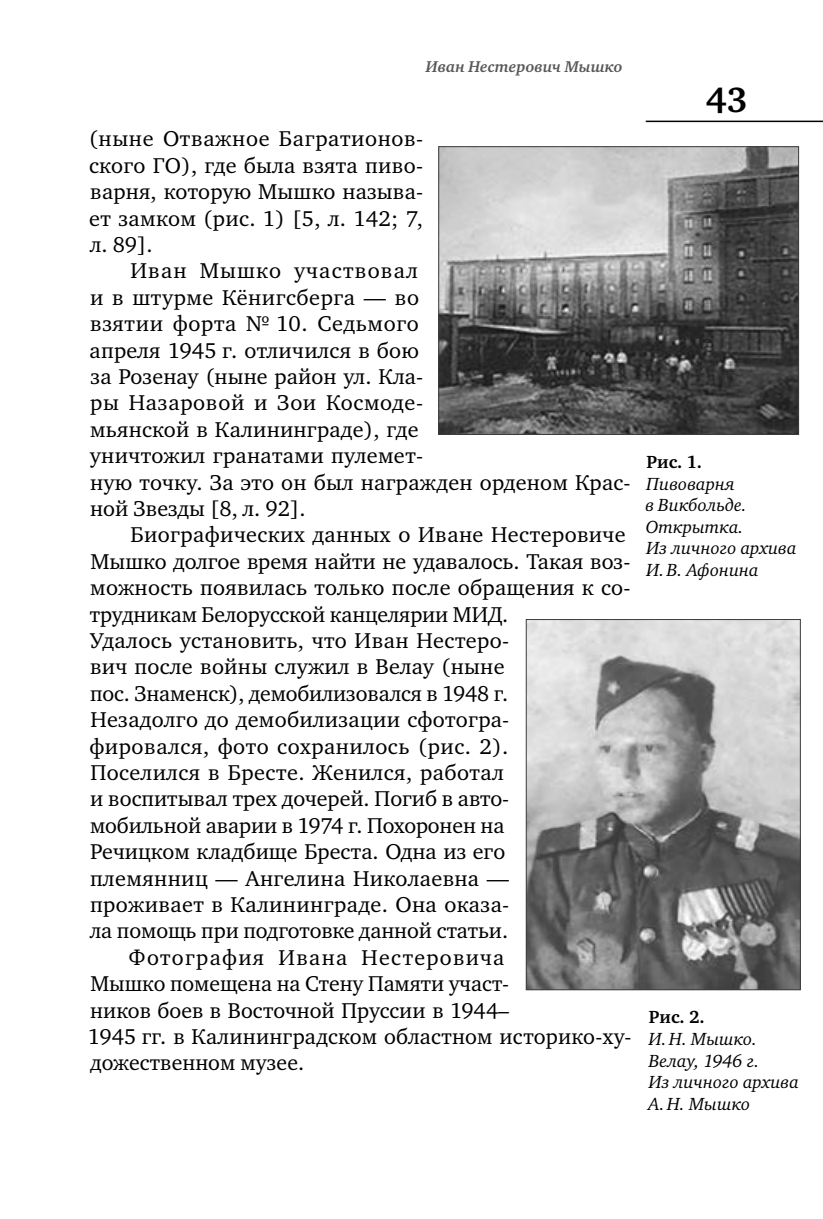
<style>
.page{position:relative;width:823px;height:1219px;background:#fff}
.page>*{position:absolute;margin:0;border:0;box-sizing:border-box;transform-origin:0 0}
.t1{font:700 36px "Charter ITC";color:#000}
.t2{font:22px/26.4px "Charter ITC";letter-spacing:.01em;color:#000;text-align:justify}
.t3{font:22px "Charter ITC";letter-spacing:.06em;color:#000}
.t4{font:italic 18px/21.6px "Charter ITC";color:#000}
.t5{font:700 18px "Charter ITC";color:#000}
.t6{font:italic 700 16px "Charter ITC";color:#575756}
</style>
<div class="page">
<hr style="left:645px;top:121px;width:177px;height:1px;background:#000">
<img style="left:440px;top:148px;width:356px;height:285px">
<div style="left:438px;top:146px;width:360px;height:289px;border:1px solid #3c3c3b"></div>
<img style="left:527px;top:621px;width:271px;height:367px">
<div style="left:525px;top:619px;width:275px;height:371px;border:1px solid #3c3c3b"></div>
<p class="t6" style="left:425px;top:56px;width:198px">Иван Нестерович Мышко</p>
<p class="t2" style="left:89px;top:126px;width:336px">(ныне Отважное Багратионов&shy;ского ГО), где была взята пиво&shy;варня, которую Мышко называ&shy;ет замком (рис. 1) [5, л. 142; 7, л. 89].</p>
<p class="t2" style="left:89px;top:258px;width:542px;text-align:left;text-indent:41px">Иван Мышко участвовал<br>и в штурме Кёнигсберга — во<br>взятии форта № 10. Седьмого<br>апреля 1945 г. отличился в бою<br>за Розенау (ныне район ул. Кла-<br>ры Назаровой и Зои Космоде-<br>мьянской в Калининграде), где<br>уничтожил гранатами пулемет-<br>ную точку. За это он был награжден орденом Крас&shy;ной Звезды [8, л. 92].</p>
<p class="t2" style="left:130px;top:522px;width:496px">Биографических данных о Иване Нестеровиче</p>
<p class="t2" style="left:90px;top:548px;width:541px">Мышко долгое время найти не удавалось. Такая воз-</p>
<p class="t2" style="left:90px;top:574px;width:541px">можность появилась только после обращения к со-</p>
<p class="t2" style="left:90px;top:601px;width:420px">трудникам Белорусской канцелярии МИД.</p>
<p class="t2" style="left:90px;top:627px;width:420px">Удалось установить, что Иван Нестеро-</p>
<p class="t2" style="left:90px;top:654px;width:415px">вич после войны служил в Велау (ныне</p>
<p class="t2" style="left:90px;top:680px;width:419px">пос. Знаменск), демобилизовался в 1948 г.</p>
<p class="t2" style="left:90px;top:706px;width:420px">Незадолго до демобилизации сфотогра-</p>
<p class="t2" style="left:89px;top:733px;width:420px">фировался, фото сохранилось (рис. 2).</p>
<p class="t2" style="left:90px;top:759px;width:415px">Поселился в Бресте. Женился, работал</p>
<p class="t2" style="left:90px;top:786px;width:420px">и воспитывал трех дочерей. Погиб в авто-</p>
<p class="t2" style="left:90px;top:812px;width:415px">мобильной аварии в 1974 г. Похоронен на</p>
<p class="t2" style="left:90px;top:838px;width:416px">Речицком кладбище Бреста. Одна из его</p>
<p class="t2" style="left:90px;top:865px;width:420px">племянниц — Ангелина Николаевна —</p>
<p class="t2" style="left:90px;top:891px;width:420px">проживает в Калининграде. Она оказа-</p>
<p class="t2" style="left:90px;top:918px;width:419px">ла помощь при подготовке данной статьи.</p>
<p class="t3" style="left:129px;top:944px;width:377px">Фотография Ивана Нестеровича</p>
<p class="t2" style="left:90px;top:970px;width:420px">Мышко помещена на Стену Памяти участ-</p>
<p class="t2" style="left:90px;top:997px;width:420px">ников боев в Восточной Пруссии в 1944–</p>
<p class="t2" style="left:88px;top:1023px;width:544px">1945 гг. в Калининградском областном историко-ху-</p>
<p class="t2" style="left:90px;top:1050px;width:215px">дожественном музее.</p>
<h1 class="t1" style="left:705px;top:77px;width:43px">43</h1>
<p class="t5" style="left:646px;top:451px;width:57px">Рис. 1.</p>
<p class="t4" style="left:645px;top:473px;width:153px">Пивоварня<br>в Викбольде.<br>Открытка.<br>Из личного архива<br>И.В. Афонина</p>
<p class="t5" style="left:648px;top:1006px;width:57px">Рис. 2.</p>
<p class="t4" style="left:648px;top:1028px;width:152px">И.Н. Мышко.<br>Велау, 1946 г.<br>Из личного архива<br>А.Н. Мышко</p>
</div>
